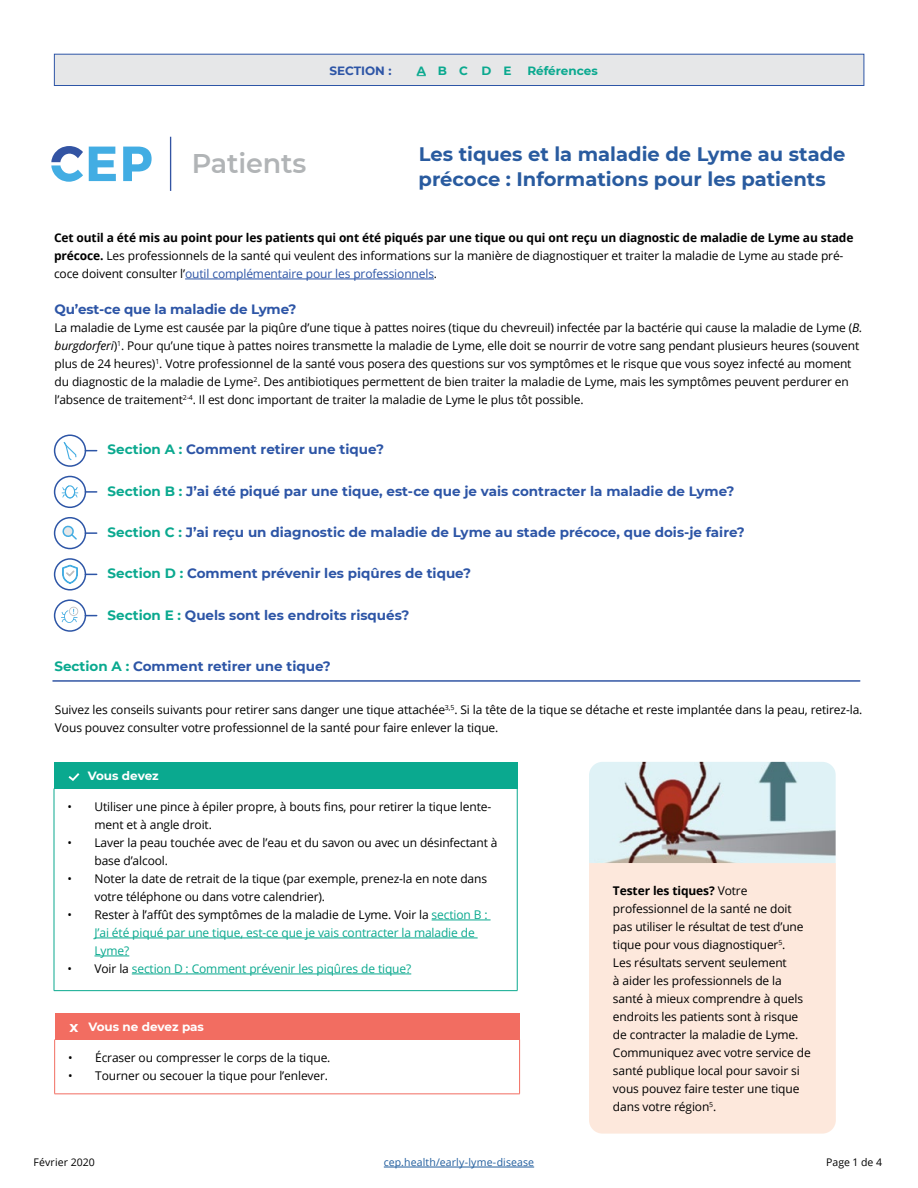
<style>
.page{position:relative;width:918px;height:1188px;background:#fff}
.page>*{position:absolute;margin:0;border:0;box-sizing:border-box;transform-origin:0 0}
.t1{font:600 27px "Montserrat";letter-spacing:-.005em;color:#b1b4b6}
.t2{font:700 19.5px/25.5px "Montserrat";color:#295b9f}
.t3{font:700 15px "Montserrat";color:#fff}
.t4{font:700 13.5px "Montserrat";color:#2d55a6}
.t5{font:12px/18px "Open Sans";letter-spacing:-.01em;color:#000}
.t6{font:12px/18px "Open Sans";letter-spacing:-.01em;color:#0aa98f}
.t7{font:700 12px "Montserrat";letter-spacing:-.005em;color:#fff}
.t8{font:700 12px "Montserrat";color:#0aa98f}
.t9{font:700 12px "Montserrat";color:#2d55a6}
.t10{font:10.5px "Open Sans";letter-spacing:.01em;color:#215e9e}
.t11{font:10.5px "Open Sans";letter-spacing:.01em;color:#000}
.s1{font-weight:700}
.s2{color:#2d55a6}
.s3{font-style:italic}
.s4{color:#0aa98f}
.s5{color:#000}
</style>
<div class="page">
<hr style="left:384px;top:1167px;width:150px;height:1px;background:#215e9e">
<hr style="left:185px;top:279px;width:249px;height:1px;background:#2d55a6">
<svg style="left:89px;top:147px;width:27px;height:34px"></svg>
<svg style="left:123px;top:147px;width:29px;height:34px"></svg>
<svg style="left:51px;top:146px;width:32px;height:36px"></svg>
<hr style="left:170px;top:137px;width:1px;height:54px;background:#3354a3">
<div style="left:54px;top:54px;width:810px;height:32px;background:#e6e7e8;border:1px solid #2d55a6"></div>
<div style="left:54px;top:517px;width:32px;height:32px;border:2px solid #2d55a6;border-radius:50%"></div>
<svg style="left:85px;top:532px;width:12px;height:2px"></svg>
<svg style="left:62px;top:525px;width:15px;height:15px"></svg>
<div style="left:54px;top:599px;width:32px;height:33px;border:2px solid #2d55a6;border-radius:50%"></div>
<svg style="left:85px;top:615px;width:12px;height:1px"></svg>
<svg style="left:61px;top:607px;width:17px;height:16px"></svg>
<div style="left:54px;top:558px;width:32px;height:33px;border:2px solid #2d55a6;border-radius:50%"></div>
<svg style="left:85px;top:574px;width:12px;height:1px"></svg>
<svg style="left:62px;top:564px;width:16px;height:20px"></svg>
<div style="left:54px;top:476px;width:32px;height:32px;border:2px solid #2d55a6;border-radius:50%"></div>
<svg style="left:85px;top:491px;width:12px;height:2px"></svg>
<svg style="left:62px;top:485px;width:16px;height:13px"></svg>
<div style="left:54px;top:434px;width:32px;height:33px;border:2px solid #2d55a6;border-radius:50%"></div>
<svg style="left:85px;top:450px;width:12px;height:1px"></svg>
<svg style="left:63px;top:442px;width:14px;height:19px"></svg>
<hr style="left:53px;top:680px;width:807px;height:2px;background:#3255a4">
<div style="left:589px;top:863px;width:247px;height:271px;background:#fde8dc"></div>
<img style="left:589px;top:762px;width:247px;height:101px">
<div style="left:54px;top:762px;width:463px;height:27px;background:#0aa98f"></div>
<hr style="left:54px;top:789px;width:1px;height:201px;background:#0aa98f">
<hr style="left:517px;top:789px;width:1px;height:201px;background:#0aa98f">
<hr style="left:54px;top:990px;width:463px;height:1px;background:#0aa98f">
<hr style="left:432px;top:920px;width:59px;height:1px;background:#0aa98f">
<hr style="left:95px;top:938px;width:383px;height:1px;background:#0aa98f">
<hr style="left:95px;top:956px;width:34px;height:1px;background:#0aa98f">
<hr style="left:132px;top:974px;width:279px;height:1px;background:#0aa98f">
<div style="left:55px;top:1013px;width:465px;height:27px;background:#f26d61"></div>
<hr style="left:54px;top:1040px;width:1px;height:54px;background:#f26d61">
<hr style="left:519px;top:1040px;width:1px;height:54px;background:#f26d61">
<hr style="left:54px;top:1094px;width:466px;height:1px;background:#f26d61">
<svg style="left:69px;top:773px;width:10px;height:8px"></svg>
<p class="t9" style="left:329px;top:62px;width:64px">SECTION :</p>
<p class="t8" style="left:417px;top:62px;width:96px">ABC DE</p>
<p class="t8" style="left:527px;top:62px;width:72px">Références</p>
<h1 class="t1" style="left:192px;top:145px;width:116px">Patients</h1>
<h2 class="t2" style="left:419px;top:140px;width:429px">Les tiques et la maladie de Lyme au stade précoce : Informations pour les patients</h2>
<p class="t5" style="left:54px;top:228px;width:801px"><span class="s1">Cet outil a été mis au point pour les patients qui ont été piqués par une tique ou qui ont reçu un diagnostic de maladie de Lyme au stade précoce.</span> Les professionnels de la santé qui veulent des informations sur la manière de diagnostiquer et traiter la maladie de Lyme au stade pré&shy;coce doivent consulter l’<span class="s2">outil complémentaire pour les professionnels</span>.</p>
<p class="t4" style="left:55px;top:300px;width:243px">Qu’est-ce que la maladie de Lyme?</p>
<p class="t5" style="left:55px;top:318px;width:809px">La maladie de Lyme est causée par la piqûre d’une tique à pattes noires (tique du chevreuil) infectée par la bactérie qui cause la maladie de Lyme (<span class="s3">B. burgdorferi</span>)<sup>1</sup>. Pour qu’une tique à pattes noires transmette la maladie de Lyme, elle doit se nourrir de votre sang pendant plusieurs heures (souvent plus de 24 heures)<sup>1</sup>. Votre professionnel de la santé vous posera des questions sur vos symptômes et le risque que vous soyez infecté au moment du diagnostic de la maladie de Lyme<sup>2</sup>. Des antibiotiques permettent de bien traiter la maladie de Lyme, mais les symptômes peuvent perdurer en l’absence de traitement<sup>2-4</sup>. Il est donc important de traiter la maladie de Lyme le plus tôt possible.</p>
<p class="t4" style="left:108px;top:439px;width:278px"><span class="s4">Section A :</span> Comment retirer une tique?</p>
<p class="t4" style="left:108px;top:481px;width:628px"><span class="s4">Section B :</span> J’ai été piqué par une tique, est-ce que je vais contracter la maladie de Lyme?</p>
<p class="t4" style="left:108px;top:523px;width:639px"><span class="s4">Section C :</span> J’ai reçu un diagnostic de maladie de Lyme au stade précoce, que dois-je faire?</p>
<p class="t4" style="left:108px;top:564px;width:365px"><span class="s4">Section D :</span> Comment prévenir les piqûres de tique?</p>
<p class="t4" style="left:108px;top:605px;width:303px"><span class="s4">Section E :</span> Quels sont les endroits risqués?</p>
<p class="t4" style="left:54px;top:657px;width:278px"><span class="s4">Section A :</span> Comment retirer une tique?</p>
<p class="t5" style="left:55px;top:701px;width:809px">Suivez les conseils suivants pour retirer sans danger une tique attachée<sup>3,5</sup>. Si la tête de la tique se détache et reste implantée dans la peau, retirez-la.<br>Vous pouvez consulter votre professionnel de la santé pour faire enlever la tique.</p>
<p class="t7" style="left:88px;top:767px;width:72px">Vous devez</p>
<p class="t5" style="left:95px;top:797px;width:398px;text-indent:-27px">• Utiliser une pince à épiler propre, à bouts fins, pour retirer la tique lente&shy;ment et à angle droit.</p>
<p class="t5" style="left:95px;top:833px;width:404px;text-indent:-27px">• Laver la peau touchée avec de l’eau et du savon ou avec un désinfectant à base d’alcool.</p>
<p class="t5" style="left:95px;top:869px;width:394px;text-indent:-27px">• Noter la date de retrait de la tique (par exemple, prenez-la en note dans votre téléphone ou dans votre calendrier).</p>
<p class="t6" style="left:95px;top:905px;width:395px;text-indent:-27px"><span class="s5">• Rester à l’affût des symptômes de la maladie de Lyme. Voir la</span> section B :<br>J’ai été piqué par une tique, est-ce que je vais contracter la maladie de<br>Lyme?</p>
<p class="t6" style="left:68px;top:959px;width:345px"><span class="s5">• Voir la</span> section D : Comment prévenir les piqûres de tique?</p>
<p class="t7" style="left:88px;top:1018px;width:117px">Vous ne devez pas</p>
<p class="t5" style="left:68px;top:1048px;width:264px">• Écraser ou compresser le corps de la tique.</p>
<p class="t5" style="left:68px;top:1066px;width:261px">• Tourner ou secouer la tique pour l’enlever.</p>
<p class="t3" style="left:70px;top:1016px;width:10px">x</p>
<p class="t5" style="left:613px;top:881px;width:199px"><span class="s1">Tester les tiques?</span> Votre professionnel de la santé ne doit pas utiliser le résultat de test d’une tique pour vous diagnostiquer<sup>5</sup>.<br>Les résultats servent seulement<br>à aider les professionnels de la santé à mieux comprendre à quels endroits les patients sont à risque de contracter la maladie de Lyme.<br>Communiquez avec votre service de santé publique local pour savoir si vous pouvez faire tester une tique dans votre région<sup>5</sup>.</p>
<p class="t11" style="left:33px;top:1155px;width:63px">Février 2020</p>
<p class="t10" style="left:384px;top:1155px;width:152px">cep.health/early-lyme-disease</p>
<p class="t11" style="left:826px;top:1155px;width:57px">Page 1 de 4</p>
</div>
